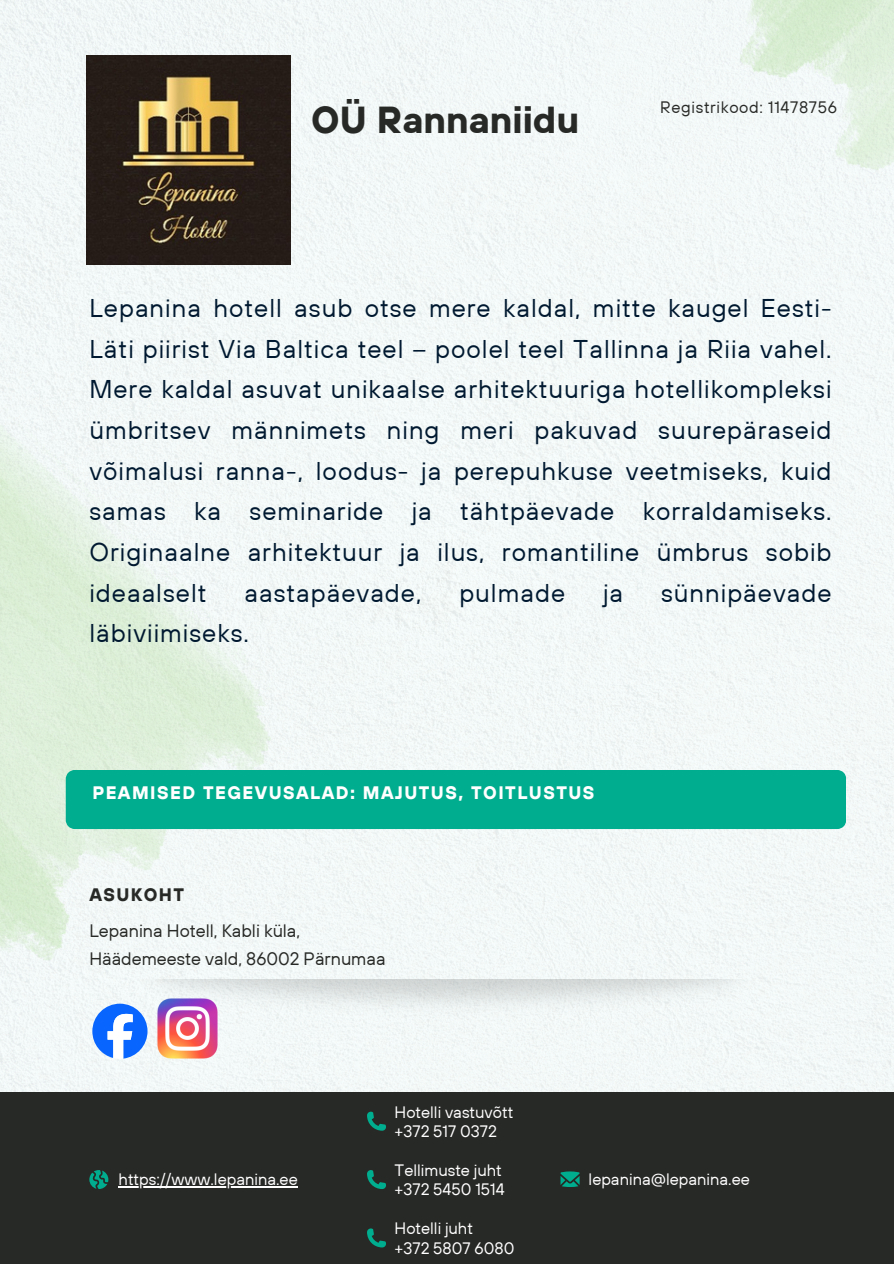
<style>
.page{position:relative;width:894px;height:1264px;background:#fff}
.page>*{position:absolute;margin:0;border:0;box-sizing:border-box;transform-origin:0 0}
.t1{font:700 37.5px "TT Hoves";color:#272926}
.t2{font:25.65px/40.7px "TT Hoves";letter-spacing:.04em;color:#001930;text-align:justify}
.t3{font:18px/28.2px "TT Hoves";color:#272926}
.t4{font:700 18px "TT Hoves";letter-spacing:.08em;color:#fff}
.t5{font:700 18px "TT Hoves";letter-spacing:.08em;color:#272926}
.t6{font:16.5px/19.2px "TT Hoves";color:#fff}
.t7{font:16.5px "TT Hoves";letter-spacing:.04em;color:#272926}
</style>
<div class="page">
<div style="left:0;top:0;width:893px;height:1092px;background:#f3f8f7"></div>
<img style="left:0;top:246px;width:334px;height:846px">
<img style="left:554px;top:0;width:339px;height:329px">
<img style="left:127px;top:979px;width:638px;height:38px">
<div style="left:66px;top:770px;width:779px;height:59px;background:#00ad8e"></div>
<div style="left:0;top:1092px;width:893px;height:171px;background:#272926"></div>
<svg style="left:560px;top:1171px;width:19px;height:15px"></svg>
<svg style="left:367px;top:1170px;width:19px;height:18px"></svg>
<svg style="left:89px;top:1170px;width:19px;height:18px"></svg>
<img style="left:87px;top:55px;width:203px;height:210px">
<svg style="left:92px;top:1003px;width:55px;height:55px"></svg>
<img style="left:157px;top:998px;width:60px;height:60px">
<hr style="left:118px;top:1186px;width:180px;height:1px;background:#fff">
<svg style="left:367px;top:1111px;width:19px;height:19px"></svg>
<svg style="left:367px;top:1228px;width:19px;height:19px"></svg>
<p class="t1" style="left:311px;top:95px;width:269px">OÜ Rannaniidu</p>
<h3 class="t7" style="left:660px;top:97px;width:178px">Registrikood: 11478756</h3>
<p class="t2" style="left:89px;top:287px;width:743px">Lepanina hotell asub otse mere kaldal, mitte kaugel Eesti-Läti piirist Via Baltica teel – poolel teel Tallinna ja Riia vahel.<br>Mere kaldal asuvat unikaalse arhitektuuriga hotellikompleksi ümbritsev männimets ning meri pakuvad suurepäraseid võimalusi ranna-, loodus- ja perepuhkuse veetmiseks, kuid samas ka seminaride ja tähtpäevade korraldamiseks.<br>Originaalne arhitektuur ja ilus, romantiline ümbrus sobib ideaalselt</p>
<p class="t2" style="left:244px;top:571px;width:178px">aastapäevade,</p>
<p class="t2" style="left:459px;top:571px;width:107px">pulmade</p>
<p class="t2" style="left:603px;top:571px;width:22px">ja</p>
<p class="t2" style="left:661px;top:571px;width:172px">sünnipäevade</p>
<p class="t2" style="left:89px;top:612px;width:161px">läbiviimiseks.</p>
<h1 class="t4" style="left:92px;top:781px;width:503px">PEAMISED TEGEVUSALAD: MAJUTUS, TOITLUSTUS</h1>
<p class="t5" style="left:89px;top:882px;width:96px">ASUKOHT</p>
<p class="t3" style="left:89px;top:916px;width:298px">Lepanina Hotell, Kabli küla,<br>Häädemeeste vald, 86002 Pärnumaa</p>
<p class="t6" style="left:394px;top:1102px;width:120px">Hotelli vastuvõtt +372 517 0372</p>
<h2 class="t6" style="left:118px;top:1169px;width:181px">https://www.lepanina.ee</h2>
<h3 class="t6" style="left:394px;top:1160px;width:111px">Tellimuste juht +372 5450 1514</h3>
<p class="t6" style="left:588px;top:1169px;width:163px">lepanina@lepanina.ee</p>
<p class="t6" style="left:394px;top:1218px;width:80px">Hotelli juht</p>
<p class="t6" style="left:394px;top:1237px;width:121px">+372 5807 6080</p>
</div>
